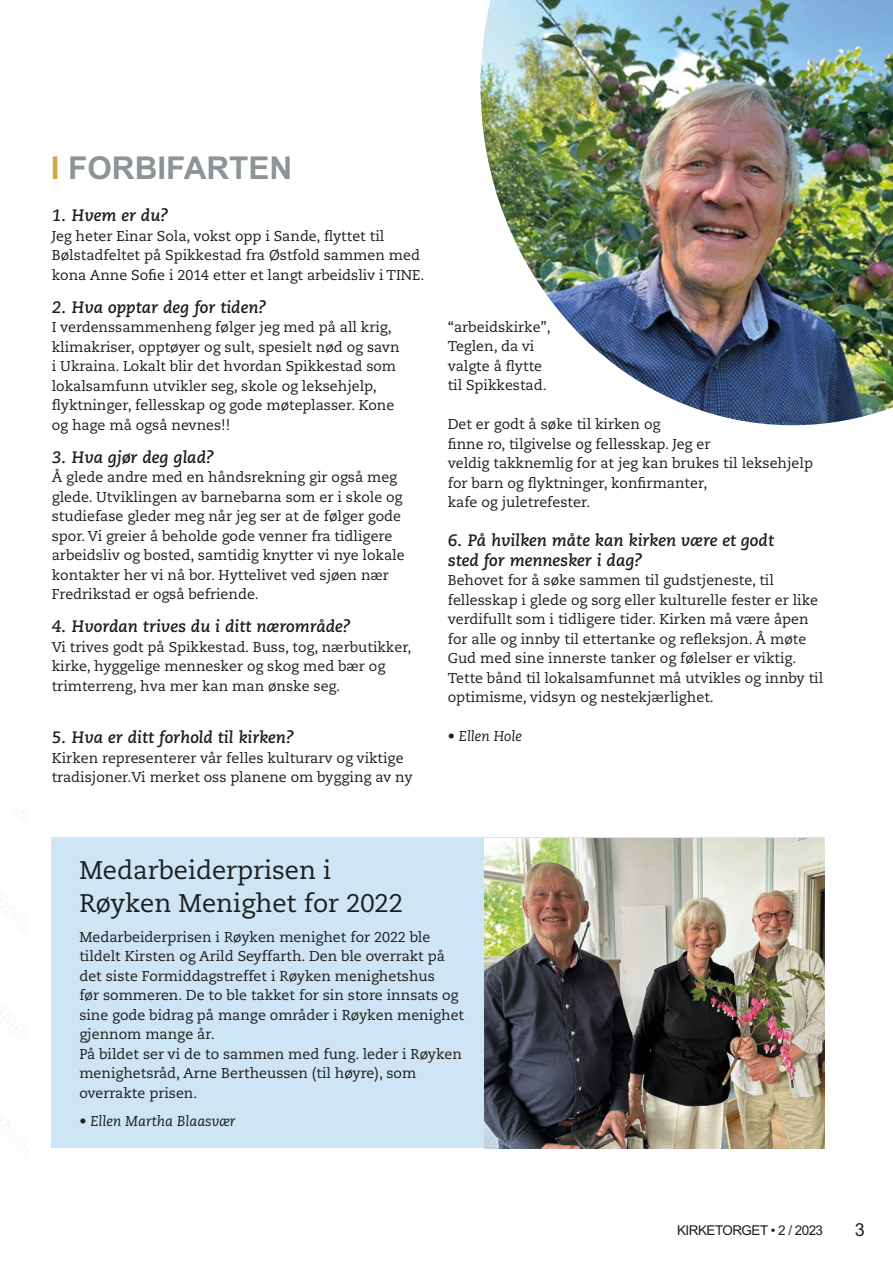
<style>
.page{position:relative;width:893px;height:1263px;background:#fff}
.page>*{position:absolute;margin:0;border:0;box-sizing:border-box;transform-origin:0 0}
.Grå_Heading{font:700 31.5px "Arial MT Std";color:#8d9498}
.tekst{font:25.5px "Caecilia LT Pro 55 Roman";color:#1d1d1b}
.t1{font:18px "Arial MT Std";color:#1d1d1b}
.tekst-2{font:italic 700 16.5px "Caecilia LT Pro 76";color:#1d1d1b}
.tekst-3{font:14.25px/19.5px "Caecilia LT Pro 55 Roman";color:#1d1d1b}
.tekst-4{font:italic 14.25px "Caecilia LT Pro 56";color:#1d1d1b}
.t2{font:13.5px "Arial MT Std";letter-spacing:-.04em;color:#1d1d1b}
.s1{color:#cea746}
</style>
<div class="page">
<div style="left:52px;top:838px;width:773px;height:310px;background:#cde5f4"></div>
<img style="left:480px;top:0;width:413px;height:425px">
<img style="left:485px;top:839px;width:340px;height:309px">
<p class="Grå_Heading" style="left:51px;top:149px;width:243px"><span class="s1">I</span> FORBIFARTEN</p>
<p class="tekst-2" style="left:52px;top:204px;width:118px">1. Hvem er du?</p>
<p class="tekst-3" style="left:52px;top:226px;width:334px">Jeg heter Einar Sola, vokst opp i Sande, flyttet til</p>
<p class="tekst-3" style="left:52px;top:245px;width:374px">Bølstadfeltet på Spikkestad fra Østfold sammen med kona Anne Sofie i 2014 etter et langt arbeidsliv i TINE.</p>
<p class="tekst-2" style="left:52px;top:296px;width:216px">2. Hva opptar deg for tiden?</p>
<p class="tekst-3" style="left:52px;top:317px;width:349px">I verdenssammenheng følger jeg med på all krig, klimakriser, opptøyer og sult, spesielt nød og savn i Ukraina. Lokalt blir det hvordan Spikkestad som lokalsamfunn utvikler seg, skole og leksehjelp, flyktninger, fellesskap og gode møteplasser. Kone</p>
<p class="tekst-3" style="left:52px;top:415px;width:180px">og hage må også nevnes!!</p>
<p class="tekst-2" style="left:52px;top:446px;width:164px">3. Hva gjør deg glad?</p>
<p class="tekst-3" style="left:52px;top:467px;width:354px">Å glede andre med en håndsrekning gir også meg glede. Utviklingen av barnebarna som er i skole og studiefase gleder meg når jeg ser at de følger gode spor. Vi greier å beholde gode venner fra tidligere arbeidsliv og bosted, samtidig knytter vi nye lokale kontakter her vi nå bor. Hyttelivet ved sjøen nær Fredrikstad er også befriende.</p>
<p class="tekst-2" style="left:52px;top:615px;width:301px">4. Hvordan trives du i ditt nærområde?</p>
<p class="tekst-3" style="left:52px;top:637px;width:361px">Vi trives godt på Spikkestad. Buss, tog, nærbutikker, kirke, hyggelige mennesker og skog med bær og trimterreng, hva mer kan man ønske seg.</p>
<p class="tekst-2" style="left:52px;top:726px;width:244px">5. Hva er ditt forhold til kirken?</p>
<p class="tekst-3" style="left:52px;top:748px;width:362px">Kirken representerer vår felles kulturarv og viktige tradisjoner.Vi merket oss planene om bygging av ny</p>
<p class="tekst-3" style="left:448px;top:317px;width:105px">“arbeidskirke”,<br>Teglen, da vi valgte å flytte</p>
<p class="tekst-3" style="left:448px;top:375px;width:100px">til Spikkestad.</p>
<p class="tekst-3" style="left:448px;top:414px;width:367px">Det er godt å søke til kirken og<br>finne ro, tilgivelse og fellesskap. Jeg er<br>veldig takknemlig for at jeg kan brukes til leksehjelp for barn og flyktninger, konfirmanter,</p>
<p class="tekst-3" style="left:448px;top:492px;width:144px">kafe og juletrefester.</p>
<p class="tekst-2" style="left:448px;top:530px;width:328px">6. På hvilken måte kan kirken være et godt</p>
<p class="tekst-2" style="left:448px;top:549px;width:196px">sted for mennesker i dag?</p>
<p class="tekst-3" style="left:448px;top:570px;width:377px">Behovet for å søke sammen til gudstjeneste, til fellesskap i glede og sorg eller kulturelle fester er like verdifullt som i tidligere tider. Kirken må være åpen for alle og innby til ettertanke og refleksjon. Å møte Gud med sine innerste tanker og følelser er viktig.<br>Tette bånd til lokalsamfunnet må utvikles og innby til optimisme, vidsyn og nestekjærlighet.</p>
<p class="tekst-4" style="left:448px;top:727px;width:76px">• Ellen Hole</p>
<p class="tekst" style="left:79px;top:853px;width:253px">Medarbeiderprisen i</p>
<p class="tekst" style="left:79px;top:886px;width:325px">Røyken Menighet for 2022</p>
<p class="tekst-3" style="left:79px;top:927px;width:386px">Medarbeiderprisen i Røyken menighet for 2022 ble tildelt Kirsten og Arild Seyffarth. Den ble overrakt på det siste Formiddagstreffet i Røyken menighetshus<br>før sommeren. De to ble takket for sin store innsats og sine gode bidrag på mange områder i Røyken menighet gjennom mange år.</p>
<p class="tekst-3" style="left:79px;top:1044px;width:384px">På bildet ser vi de to sammen med fung. leder i Røyken menighetsråd, Arne Bertheussen (til høyre), som overrakte prisen.</p>
<p class="tekst-4" style="left:79px;top:1112px;width:158px">• Ellen Martha Blaasvær</p>
<p class="t2" style="left:677px;top:1222px;width:147px">KIRKETORGET • 2 / 2023</p>
<p class="t1" style="left:855px;top:1219px;width:12px">3</p>
</div>
